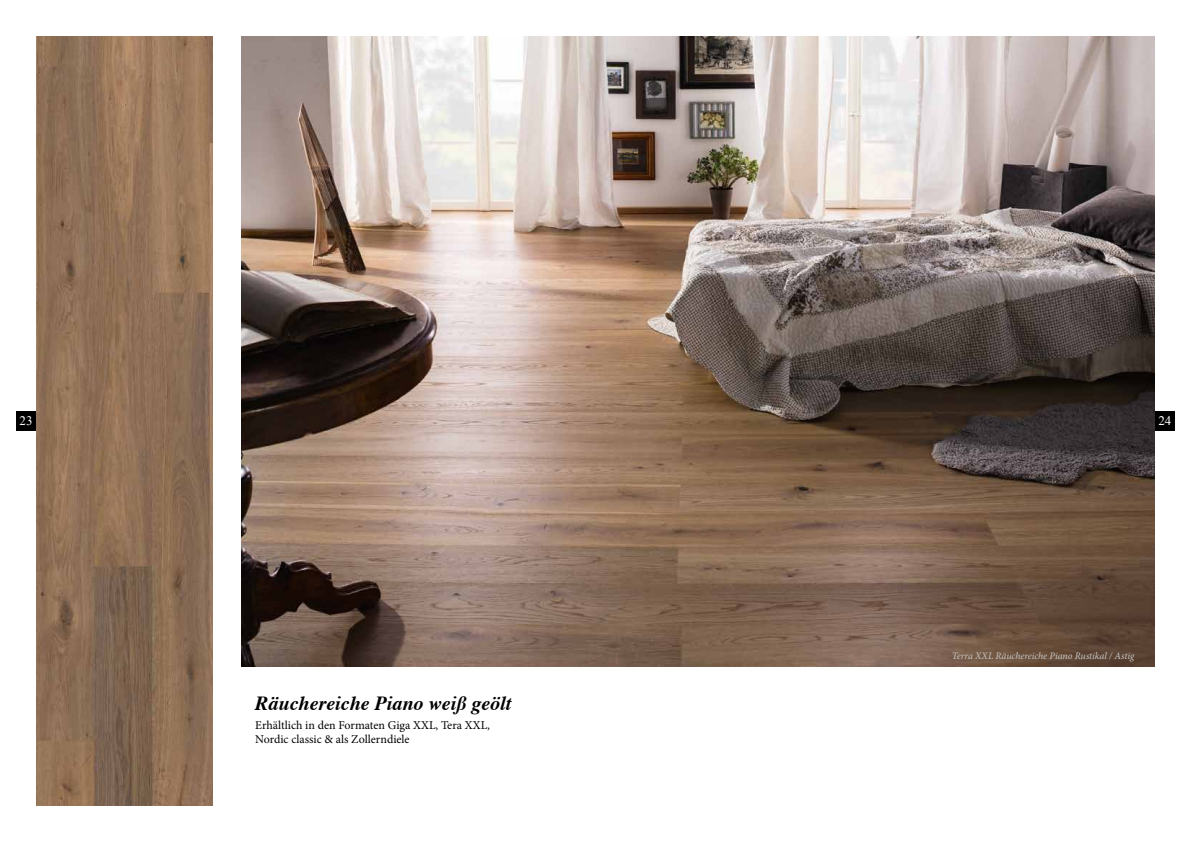
<style>
.page{position:relative;width:1191px;height:842px;background:#fff}
.page>*{position:absolute;margin:0;border:0;box-sizing:border-box;transform-origin:0 0}
.t1{font:italic 700 20px "Times";color:#000}
.t2{font:13px "Times New Roman";color:#fff}
.t3{font:12px/14.4px "Minion Pro";color:#000}
.t4{font:italic 10px "Minion Pro";letter-spacing:-.005em;color:#c6c6c6}
</style>
<div class="page">
<img style="left:36px;top:36px;width:177px;height:770px">
<img style="left:241px;top:36px;width:914px;height:630px">
<div style="left:16px;top:411px;width:20px;height:20px;background:#000"></div>
<div style="left:1155px;top:411px;width:19px;height:20px;background:#000"></div>
<p class="t2" style="left:20px;top:412px;width:14px">23</p>
<p class="t2" style="left:1158px;top:412px;width:14px">24</p>
<h1 class="t1" style="left:255px;top:684px;width:258px">Räuchereiche Piano weiß geölt</h1>
<p class="t3" style="left:255px;top:718px;width:236px">Erhältlich in den Formaten Giga XXL, Tera XXL,<br>Nordic classic &amp; als Zollerndiele</p>
<p class="t4" style="left:951px;top:649px;width:184px">Terra XXL Räuchereiche Piano Rustikal / Astig</p>
</div>
